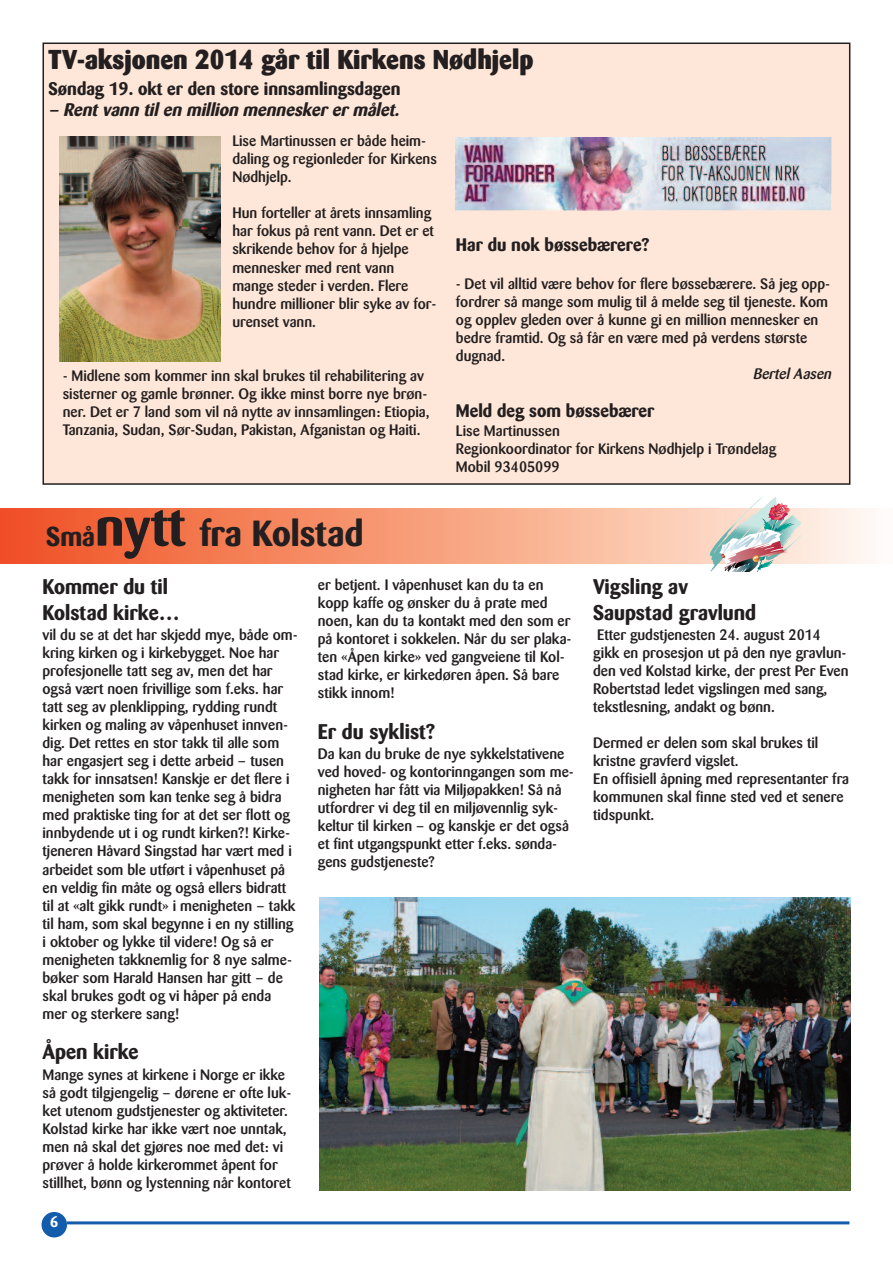
<style>
.page{position:relative;width:893px;height:1263px;background:#fff}
.page>*{position:absolute;margin:0;border:0;box-sizing:border-box;transform-origin:0 0}
.t1{font:700 36px "Barmeno";color:#231f20}
.t2{font:800 27px "Barmeno";color:#231f20}
.t3{font:700 21px/25.2px "Barmeno";color:#231f20}
.t4{font:700 18px "Barmeno";color:#231f20}
.t5{font:italic 700 18px "Barmeno";color:#231f20}
.t6{font:500 15px/18px "Barmeno";color:#231f20}
.t7{font:italic 500 15px "Barmeno";color:#231f20}
.t8{font:700 15px "Barmeno";color:#fff}
.s1{font-size:27px}
.s2{font-size:54px}
</style>
<div class="page">
<div style="left:42px;top:1212px;width:25px;height:25px;background:#135cab;border-radius:50%"></div>
<hr style="left:67px;top:1221px;width:782px;height:3px;background:#135cab">
<svg style="left:0;top:509px;width:874px;height:54px;background:#f69b79"></svg>
<img style="left:710px;top:496px;width:92px;height:76px">
<div style="left:43px;top:43px;width:807px;height:441px;background:#fee7d8"></div>
<div style="left:43px;top:43px;width:807px;height:442px;border:2px solid #231f20"></div>
<img style="left:320px;top:897px;width:530px;height:294px">
<img style="left:60px;top:136px;width:160px;height:225px">
<img style="left:455px;top:138px;width:376px;height:73px">
<h2 class="t2" style="left:49px;top:49px;width:487px">TV-aksjonen 2014 går til Kirkens Nødhjelp</h2>
<p class="t4" style="left:49px;top:79px;width:354px">Søndag 19. okt er den store innsamlingsdagen</p>
<p class="t5" style="left:49px;top:101px;width:356px">– Rent vann til en million mennesker er målet.</p>
<p class="t6" style="left:232px;top:133px;width:206px">Lise Martinussen er både heim&shy;daling og regionleder for Kirkens<br>Nødhjelp.</p>
<p class="t6" style="left:232px;top:205px;width:205px">Hun forteller at årets innsamling har fokus på rent vann. Det er et skrikende behov for å hjelpe mennesker med rent vann mange steder i verden. Flere hundre millioner blir syke av for&shy;urenset vann.</p>
<p class="t4" style="left:456px;top:236px;width:195px">Har du nok bøssebærere?</p>
<p class="t6" style="left:456px;top:276px;width:376px">- Det vil alltid være behov for flere bøssebærere. Så jeg opp&shy;fordrer så mange som mulig til å melde seg til tjeneste. Kom og opplev gleden over å kunne gi en million mennesker en bedre framtid. Og så får en være med på verdens største dugnad.</p>
<p class="t7" style="left:753px;top:367px;width:83px">Bertel Aasen</p>
<p class="t4" style="left:456px;top:402px;width:200px">Meld deg som bøssebærer</p>
<p class="t6" style="left:456px;top:423px;width:322px">Lise Martinussen<br>Regionkoordinator for Kirkens Nødhjelp i Trøndelag<br>Mobil 93405099</p>
<p class="t6" style="left:63px;top:368px;width:368px">- Midlene som kommer inn skal brukes til rehabilitering av sisterner og gamle brønner. Og ikke minst borre nye brøn&shy;ner. Det er 7 land som vil nå nytte av innsamlingen: Etiopia, Tanzania, Sudan, Sør-Sudan, Pakistan, Afganistan og Haiti.</p>
<h1 class="t1" style="left:46px;top:515px;width:319px"><span class="s1">Små</span><span class="s2">nytt</span> fra Kolstad</h1>
<h3 class="t3" style="left:43px;top:575px;width:139px">Kommer du til<br>Kolstad kirke…</h3>
<p class="t6" style="left:43px;top:627px;width:256px">vil du se at det har skjedd mye, både om&shy;kring kirken og i kirkebygget. Noe har profesjonelle tatt seg av, men det har også vært noen frivillige som f.eks. har tatt seg av plenklipping, rydding rundt kirken og maling av våpenhuset innven&shy;dig. Det rettes en stor takk til alle som har engasjert seg i dette arbeid – tusen takk for innsatsen! Kanskje er det flere i menigheten som kan tenke seg å bidra med praktiske ting for at det ser flott og innbydende ut i og rundt kirken?! Kirke&shy;tjeneren Håvard Singstad har vært med i arbeidet som ble utført i våpenhuset på en veldig fin måte og også ellers bidratt til at «alt gikk rundt» i menigheten – takk til ham, som skal begynne i en ny stilling i oktober og lykke til videre! Og så er menigheten takknemlig for 8 nye salme&shy;bøker som Harald Hansen har gitt – de skal brukes godt og vi håper på enda mer og sterkere sang!</p>
<h3 class="t3" style="left:43px;top:1040px;width:98px">Åpen kirke</h3>
<p class="t6" style="left:43px;top:1067px;width:250px">Mange synes at kirkene i Norge er ikke så godt tilgjengelig – dørene er ofte luk&shy;ket utenom gudstjenester og aktiviteter.<br>Kolstad kirke har ikke vært noe unntak, men nå skal det gjøres noe med det: vi prøver å holde kirkerommet åpent for stillhet, bønn og lystenning når kontoret</p>
<p class="t6" style="left:318px;top:577px;width:255px">er betjent. I våpenhuset kan du ta en kopp kaffe og ønsker du å prate med noen, kan du ta kontakt med den som er på kontoret i sokkelen. Når du ser plaka&shy;ten «Åpen kirke» ved gangveiene til Kol&shy;stad kirke, er kirkedøren åpen. Så bare stikk innom!</p>
<h3 class="t3" style="left:318px;top:719px;width:119px">Er du syklist?</h3>
<p class="t6" style="left:318px;top:746px;width:257px">Da kan du bruke de nye sykkelstativene ved hoved- og kontorinngangen som me&shy;nigheten har fått via Miljøpakken! Så nå utfordrer vi deg til en miljøvennlig syk&shy;keltur til kirken – og kanskje er det også et fint utgangspunkt etter f.eks. sønda&shy;gens gudstjeneste?</p>
<p class="t8" style="left:50px;top:1214px;width:10px">6</p>
<h3 class="t3" style="left:593px;top:575px;width:165px">Vigsling av<br>Saupstad gravlund</h3>
<p class="t6" style="left:593px;top:627px;width:257px">Etter gudstjenesten 24. august 2014<br>gikk en prosesjon ut på den nye gravlun&shy;den ved Kolstad kirke, der prest Per Even Robertstad ledet vigslingen med sang, tekstlesning, andakt og bønn.</p>
<p class="t6" style="left:593px;top:735px;width:258px">Dermed er delen som skal brukes til kristne gravferd vigslet.<br>En offisiell åpning med representanter fra kommunen skal finne sted ved et senere tidspunkt.</p>
</div>
